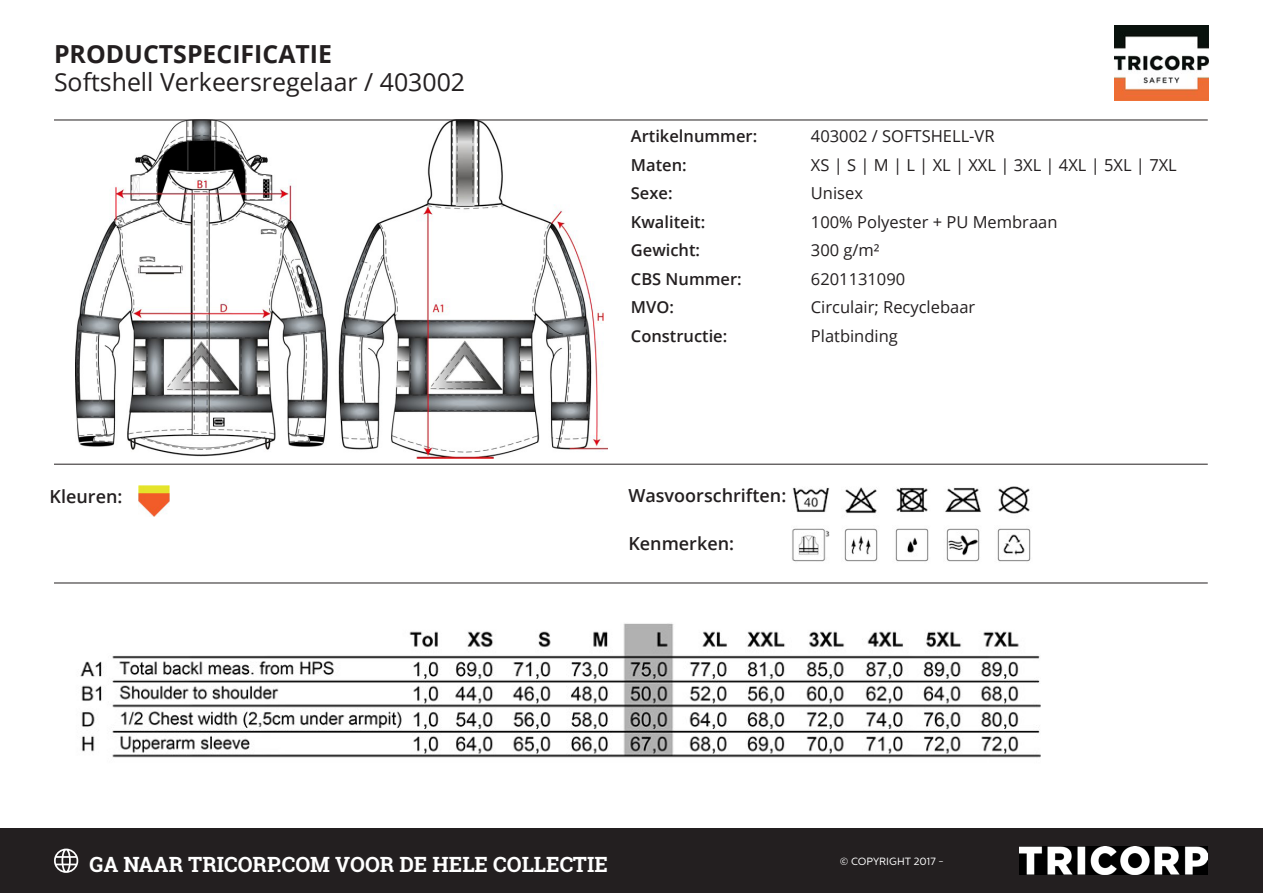
<style>
.page{position:relative;width:1263px;height:893px;background:#fff}
.page>*{position:absolute;margin:0;border:0;box-sizing:border-box;transform-origin:0 0}
.t1{font:24.9px "Open Sans";color:#231f20}
.t2{font:700 24.9px "Open Sans";color:#231f20}
.t3{font:700 21px "Roboto Slab";color:#fff}
.t4{font:600 18px "Open Sans";color:#231f20}
.Kenmerk{font:16.5px "Open Sans";color:#231f20}
.Kenmerk-2{font:600 16.5px "Open Sans";color:#231f20}
.t5{font:10.5px "Centrale Sans";color:#fff}
</style>
<div class="page">
<img style="left:1114px;top:26px;width:95px;height:74px">
<img style="left:76px;top:121px;width:532px;height:338px">
<img style="left:896px;top:487px;width:32px;height:25px">
<img style="left:792px;top:487px;width:38px;height:25px">
<img style="left:845px;top:487px;width:32px;height:27px">
<img style="left:998px;top:486px;width:32px;height:28px">
<img style="left:945px;top:487px;width:37px;height:25px">
<img style="left:895px;top:528px;width:34px;height:34px">
<img style="left:792px;top:528px;width:38px;height:34px">
<img style="left:844px;top:528px;width:34px;height:34px">
<img style="left:997px;top:528px;width:34px;height:34px">
<img style="left:946px;top:528px;width:34px;height:34px">
<img style="left:138px;top:486px;width:31px;height:31px">
<hr style="left:54px;top:120px;width:1154px;height:1px;background:#231f20">
<hr style="left:54px;top:464px;width:1154px;height:1px;background:#231f20">
<div style="left:0;top:828px;width:1263px;height:65px;background:#231f20"></div>
<svg style="left:54px;top:849px;width:24px;height:24px"></svg>
<img style="left:1020px;top:847px;width:188px;height:28px">
<hr style="left:54px;top:583px;width:1154px;height:1px;background:#231f20">
<img style="left:80px;top:623px;width:960px;height:135px">
<p class="t2" style="left:54px;top:36px;width:280px">PRODUCTSPECIFICATIE</p>
<p class="t1" style="left:54px;top:65px;width:413px">Softshell Verkeersregelaar / 403002</p>
<p class="t4" style="left:50px;top:484px;width:74px">Kleuren:</p>
<p class="Kenmerk-2" style="left:631px;top:125px;width:128px">Artikelnummer:</p>
<p class="Kenmerk" style="left:811px;top:125px;width:185px">403002 / SOFTSHELL-VR</p>
<p class="Kenmerk-2" style="left:631px;top:154px;width:57px">Maten:</p>
<p class="Kenmerk" style="left:811px;top:154px;width:367px">XS | S | M | L | XL | XXL | 3XL | 4XL | 5XL | 7XL</p>
<p class="Kenmerk-2" style="left:631px;top:182px;width:43px">Sexe:</p>
<p class="Kenmerk" style="left:811px;top:182px;width:54px">Unisex</p>
<p class="Kenmerk-2" style="left:631px;top:211px;width:76px">Kwaliteit:</p>
<p class="Kenmerk" style="left:811px;top:211px;width:248px">100% Polyester + PU Membraan</p>
<p class="Kenmerk-2" style="left:631px;top:239px;width:71px">Gewicht:</p>
<p class="Kenmerk" style="left:811px;top:239px;width:70px">300 g/m²</p>
<p class="Kenmerk-2" style="left:631px;top:268px;width:112px">CBS Nummer:</p>
<p class="Kenmerk" style="left:811px;top:268px;width:96px">6201131090</p>
<p class="Kenmerk-2" style="left:631px;top:296px;width:45px">MVO:</p>
<p class="Kenmerk" style="left:811px;top:296px;width:166px">Circulair; Recyclebaar</p>
<p class="Kenmerk-2" style="left:631px;top:325px;width:98px">Constructie:</p>
<p class="Kenmerk" style="left:811px;top:325px;width:88px">Platbinding</p>
<p class="t4" style="left:628px;top:483px;width:159px">Wasvoorschriften:</p>
<p class="t4" style="left:628px;top:531px;width:107px">Kenmerken:</p>
<p class="t3" style="left:90px;top:850px;width:520px">GA NAAR TRICORP.COM VOOR DE HELE COLLECTIE</p>
<p class="t5" style="left:840px;top:855px;width:106px">© COPYRIGHT 2017 -</p>
</div>
